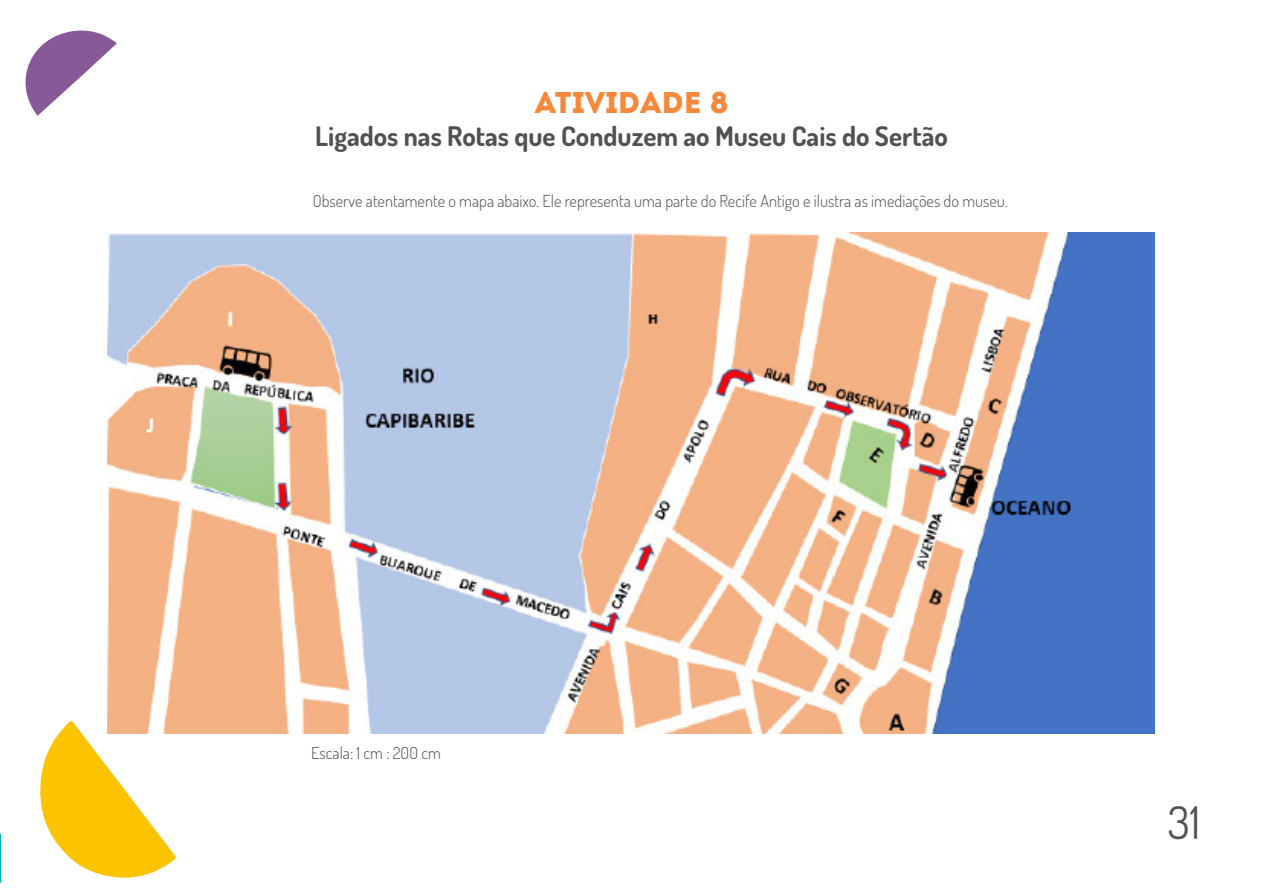
<style>
.page{position:relative;width:1263px;height:893px;background:#fff}
.page>*{position:absolute;margin:0;border:0;box-sizing:border-box;transform-origin:0 0}
.t1{font:45px "Dosis";color:#505353}
.Texto_Laranja{font:30px "Intro";color:#f5893b}
.Sub_da_Atividade{font:700 27px "Dosis";color:#4f5252}
.Rodapé_da_Foto{font:300 16.5px "Dosis";color:#4f5252}
</style>
<div class="page">
<svg style="left:40px;top:721px;width:136px;height:157px"></svg>
<svg style="left:0;top:833px;width:1px;height:50px"></svg>
<svg style="left:25px;top:30px;width:92px;height:86px"></svg>
<img style="left:108px;top:233px;width:1047px;height:501px">
<p class="Texto_Laranja" style="left:535px;top:84px;width:195px">ATIVIDADE 8</p>
<p class="Sub_da_Atividade" style="left:315px;top:118px;width:634px">Ligados nas Rotas que Conduzem ao Museu Cais do Sertão</p>
<p class="Rodapé_da_Foto" style="left:313px;top:190px;width:696px">Observe atentamente o mapa abaixo. Ele representa uma parte do Recife Antigo e ilustra as imediações do museu.</p>
<p class="Rodapé_da_Foto" style="left:311px;top:742px;width:131px">Escala: 1 cm : 200 cm</p>
<h1 class="t1" style="left:1168px;top:793px;width:34px">31</h1>
</div>
